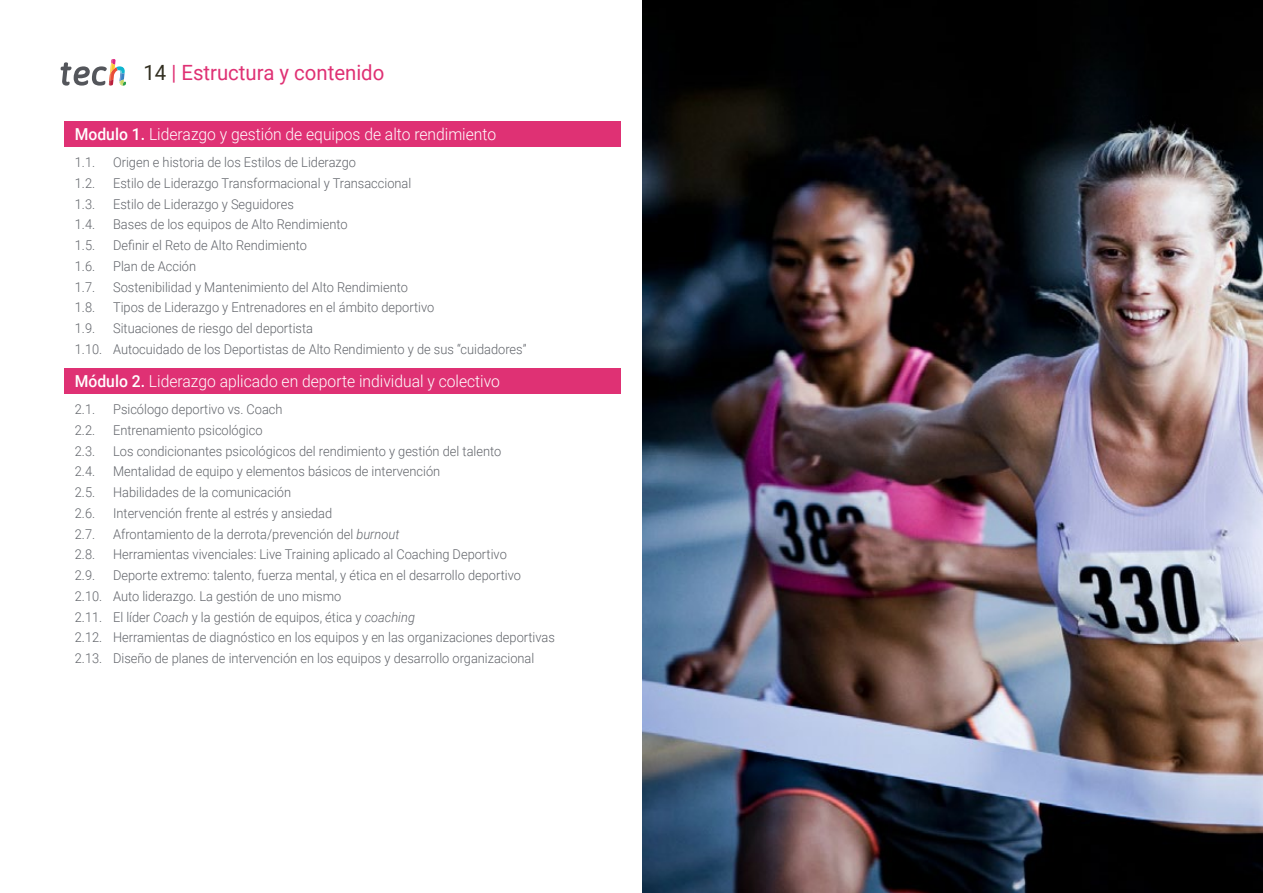
<style>
.page{position:relative;width:1263px;height:893px;background:#fff}
.page>*{position:absolute;margin:0;border:0;box-sizing:border-box;transform-origin:0 0}
.t1{font:21px "Roboto";color:#df3174}
.t2{font:300 16.5px "Roboto";color:#fff;scale:.95 1}
.t3{font:300 13.5px/20.7px "Roboto";color:#61646a;scale:.95 1}
.s1{color:#312e20}
.s2{font-weight:500}
.s3{font-style:italic}
</style>
<div class="page">
<div style="left:64px;top:121px;width:557px;height:25px;background:#df3174"></div>
<div style="left:64px;top:368px;width:557px;height:25px;background:#df3174"></div>
<svg style="left:61px;top:59px;width:65px;height:27px"></svg>
<img style="left:642px;top:0;width:621px;height:893px">
<h1 class="t1" style="left:144px;top:57px;width:242px"><span class="s1">14</span> | Estructura y contenido</h1>
<p class="t2" style="left:75px;top:123px;width:445px"><span class="s2">Modulo 1.</span> Liderazgo y gestión de equipos de alto rendimiento</p>
<p class="t3" style="left:75px;top:151px;width:23px">1.1.</p>
<p class="t3" style="left:113px;top:151px;width:257px">Origen e historia de los Estilos de Liderazgo</p>
<p class="t3" style="left:75px;top:172px;width:23px">1.2.</p>
<p class="t3" style="left:113px;top:172px;width:315px">Estilo de Liderazgo Transformacional y Transaccional</p>
<p class="t3" style="left:75px;top:193px;width:23px">1.3.</p>
<p class="t3" style="left:113px;top:193px;width:192px">Estilo de Liderazgo y Seguidores</p>
<p class="t3" style="left:75px;top:214px;width:23px">1.4.</p>
<p class="t3" style="left:113px;top:214px;width:248px">Bases de los equipos de Alto Rendimiento</p>
<p class="t3" style="left:75px;top:234px;width:23px">1.5.</p>
<p class="t3" style="left:113px;top:234px;width:206px">Definir el Reto de Alto Rendimiento</p>
<p class="t3" style="left:75px;top:255px;width:23px">1.6.</p>
<p class="t3" style="left:113px;top:255px;width:89px">Plan de Acción</p>
<p class="t3" style="left:75px;top:276px;width:23px">1.7.</p>
<p class="t3" style="left:113px;top:276px;width:312px">Sostenibilidad y Mantenimiento del Alto Rendimiento</p>
<p class="t3" style="left:75px;top:297px;width:23px">1.8.</p>
<p class="t3" style="left:113px;top:297px;width:340px">Tipos de Liderazgo y Entrenadores en el ámbito deportivo</p>
<p class="t3" style="left:75px;top:317px;width:23px">1.9.</p>
<p class="t3" style="left:75px;top:317px;width:477px;text-indent:38px">Situaciones de riesgo del deportista<br>1.10. Autocuidado de los Deportistas de Alto Rendimiento y de sus “cuidadores”</p>
<p class="t2" style="left:75px;top:370px;width:449px"><span class="s2">Módulo 2.</span> Liderazgo aplicado en deporte individual y colectivo</p>
<p class="t3" style="left:75px;top:398px;width:23px">2.1.</p>
<p class="t3" style="left:113px;top:398px;width:180px">Psicólogo deportivo vs. Coach</p>
<p class="t3" style="left:75px;top:419px;width:23px">2.2.</p>
<p class="t3" style="left:113px;top:419px;width:159px">Entrenamiento psicológico</p>
<p class="t3" style="left:75px;top:440px;width:23px">2.3.</p>
<p class="t3" style="left:113px;top:440px;width:410px">Los condicionantes psicológicos del rendimiento y gestión del talento</p>
<p class="t3" style="left:75px;top:461px;width:23px">2.4.</p>
<p class="t3" style="left:113px;top:461px;width:346px">Mentalidad de equipo y elementos básicos de intervención</p>
<p class="t3" style="left:75px;top:481px;width:23px">2.5.</p>
<p class="t3" style="left:113px;top:481px;width:189px">Habilidades de la comunicación</p>
<p class="t3" style="left:75px;top:502px;width:23px">2.6.</p>
<p class="t3" style="left:113px;top:502px;width:232px">Intervención frente al estrés y ansiedad</p>
<p class="t3" style="left:75px;top:523px;width:23px">2.7.</p>
<p class="t3" style="left:113px;top:523px;width:303px">Afrontamiento de la derrota/prevención del <span class="s3">burnout</span></p>
<p class="t3" style="left:75px;top:544px;width:23px">2.8.</p>
<p class="t3" style="left:113px;top:544px;width:416px">Herramientas vivenciales: Live Training aplicado al Coaching Deportivo</p>
<p class="t3" style="left:75px;top:564px;width:23px">2.9.</p>
<p class="t3" style="left:75px;top:564px;width:507px;text-indent:38px">Deporte extremo: talento, fuerza mental, y ética en el desarrollo deportivo<br>2.10. Auto liderazgo. La gestión de uno mismo<br>2.11. El líder <span class="s3">Coach</span> y la gestión de equipos, ética y <span class="s3">coaching<br></span>2.12. Herramientas de diagnóstico en los equipos y en las organizaciones deportivas 2.13. Diseño de planes de intervención en los equipos y desarrollo organizacional</p>
</div>
